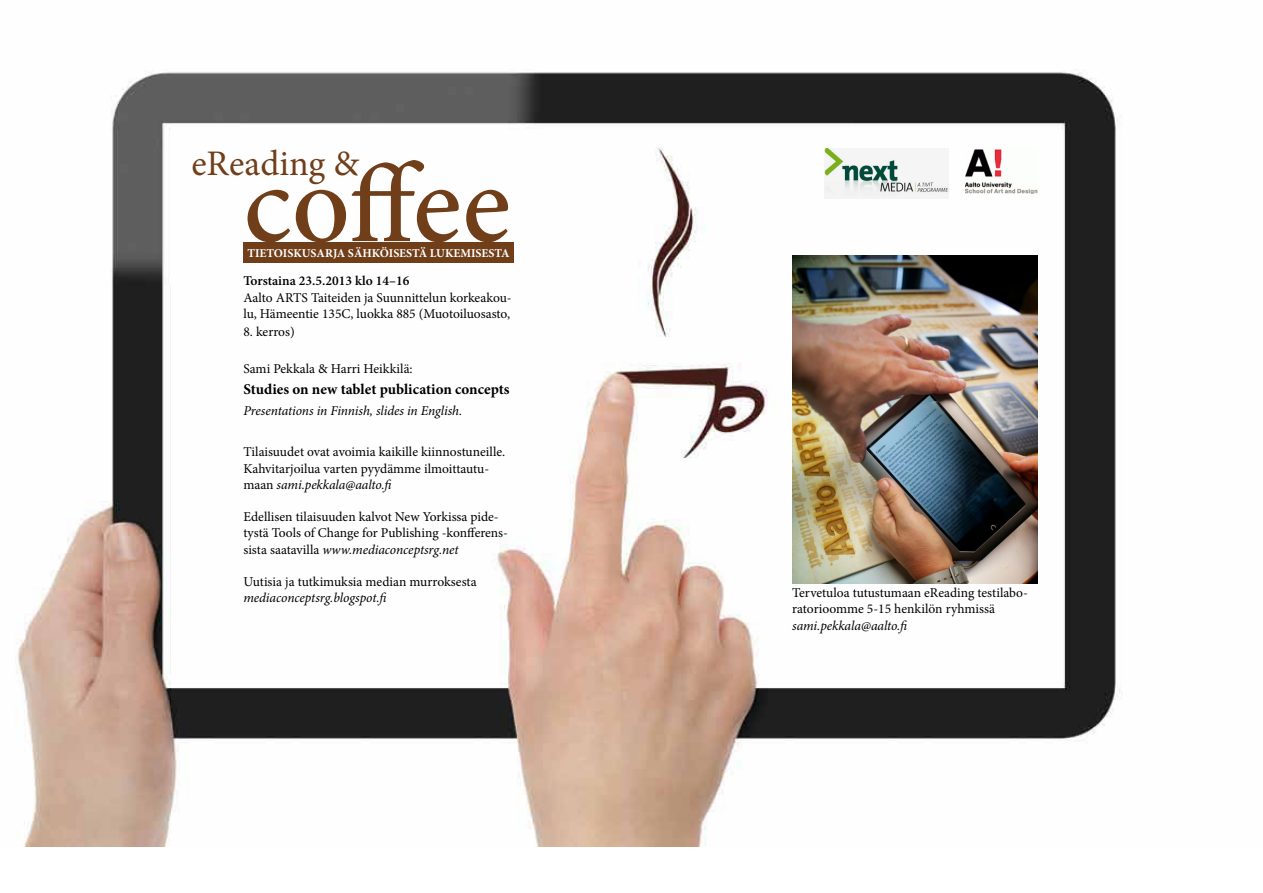
<style>
.page{position:relative;width:1263px;height:893px;background:#fff}
.page>*{position:absolute;margin:0;border:0;box-sizing:border-box;transform-origin:0 0}
.t1{font:500 114px "Minion Pro";color:#703e19}
.t2{font:36px "Minion Pro";color:#703e19}
.t3{font:700 15px "Minion Pro";color:#000}
.t4{font:13.5px/16.2px "Minion Pro";color:#000}
.t5{font:italic 13.5px "Minion Pro";letter-spacing:-.01em;color:#000}
.t6{font:600 13.5px "Minion Pro";color:#000}
.t7{font:700 12px "Minion Pro";color:#fff}
.s1{font-style:italic}
</style>
<div class="page">
<img style="left:16px;top:72px;width:1106px;height:774px">
<img style="left:965px;top:149px;width:72px;height:45px">
<img style="left:824px;top:149px;width:124px;height:50px">
<div style="left:243px;top:242px;width:270px;height:21px;background:#703e19"></div>
<img style="left:792px;top:256px;width:245px;height:327px">
<h2 class="t2" style="left:191px;top:139px;width:169px">eReading &amp;</h2>
<h1 class="t1" style="left:243px;top:128px;width:269px">coffee</h1>
<p class="t7" style="left:247px;top:244px;width:264px">TIETOISKUSARJA SÄHKÖISESTÄ LUKEMISESTA</p>
<p class="t6" style="left:243px;top:272px;width:167px">Torstaina 23.5.2013 klo 14–16</p>
<p class="t4" style="left:243px;top:289px;width:270px">Aalto ARTS Taiteiden ja Suunnittelun korkeakou&shy;lu, Hämeentie 135C, luokka 885 (Muotoiluosasto,</p>
<p class="t4" style="left:243px;top:323px;width:53px">8. kerros)</p>
<p class="t4" style="left:243px;top:361px;width:171px">Sami Pekkala &amp; Harri Heikkilä:</p>
<p class="t3" style="left:243px;top:379px;width:268px">Studies on new tablet publication concepts</p>
<p class="t5" style="left:243px;top:401px;width:220px">Presentations in Finnish, slides in English.</p>
<p class="t4" style="left:243px;top:444px;width:263px">Tilaisuudet ovat avoimia kaikille kiinnostuneille.<br>Kahvitarjoilua varten pyydämme ilmoittautu&shy;maan <span class="s1">sami.pekkala@aalto.fi</span></p>
<p class="t4" style="left:243px;top:509px;width:266px">Edellisen tilaisuuden kalvot New Yorkissa pide&shy;tystä Tools of Change for Publishing -konfferens&shy;sista saatavilla <span class="s1">www.mediaconceptsrg.net</span></p>
<p class="t4" style="left:243px;top:574px;width:235px">Uutisia ja tutkimuksia median murroksesta</p>
<p class="t5" style="left:243px;top:589px;width:147px">mediaconceptsrg.blogspot.fi</p>
<p class="t4" style="left:792px;top:585px;width:237px">Tervetuloa tutustumaan eReading testilabo&shy;ratorioomme 5-15 henkilön ryhmissä</p>
<p class="t5" style="left:792px;top:616px;width:118px">sami.pekkala@aalto.fi</p>
</div>
